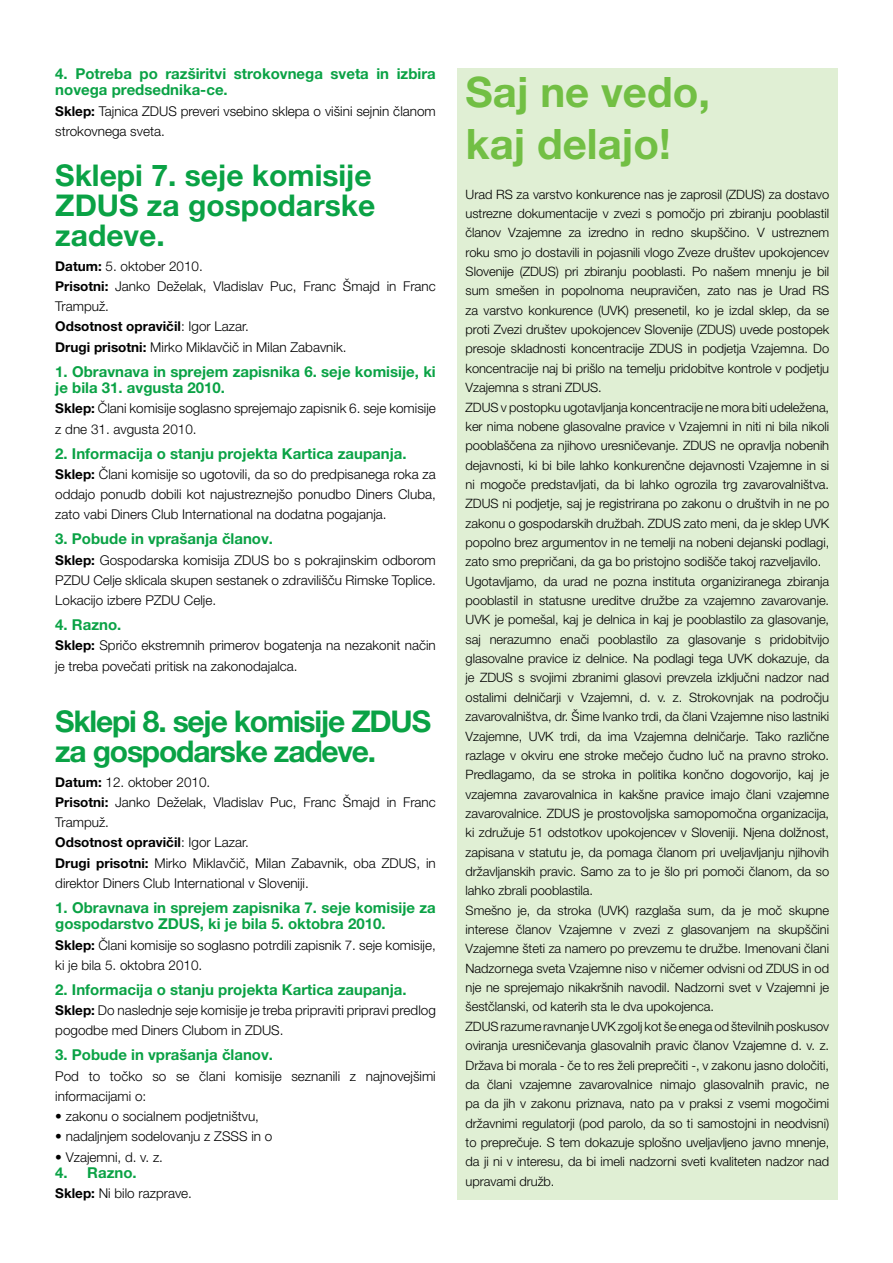
<style>
.page{position:relative;width:893px;height:1263px;background:#fff}
.page>*{position:absolute;margin:0;border:0;box-sizing:border-box;transform-origin:0 0}
.t1{font:700 42px/52.5px "Helvetica Neue LT Pro";color:#72bf44}
.t2{font:700 30px/30px "Helvetica Neue LT Pro";letter-spacing:-.02em;color:#0aa245;text-align:justify}
.t3{font:700 30px/30px "Helvetica Neue LT Pro";letter-spacing:-.04em;color:#0aa245}
.t4{font:700 15px/16.5px "Helvetica Neue LT Pro";color:#0aa245}
.t5{font:300 13.5px/20.2px "Helvetica Neue LT Pro";color:#000}
.t6{font:300 12.9px/19.4px "Helvetica Neue LT Pro";letter-spacing:-.005em;color:#000}
.s1{font-weight:700}
</style>
<div class="page">
<div style="left:457px;top:68px;width:381px;height:1131px;background:#e0efd4"></div>
<p class="t4" style="left:55px;top:65px;width:382px">4. Potreba po razširitvi strokovnega sveta in izbira novega predsednika-ce.</p>
<p class="t5" style="left:55px;top:100px;width:382px"><span class="s1">Sklep:</span> Tajnica ZDUS preveri vsebino sklepa o višini sejnin članom strokovnega sveta.</p>
<h2 class="t2" style="left:55px;top:160px;width:322px">Sklepi 7. seje komisije ZDUS za gospodarske zadeve.</h2>
<p class="t5" style="left:55px;top:255px;width:382px"><span class="s1">Datum:</span> 5. oktober 2010.<br><span class="s1">Prisotni:</span> Janko Deželak, Vladislav Puc, Franc Šmajd in Franc Trampuž.<br><span class="s1">Odsotnost opravičil</span>: Igor Lazar.<br><span class="s1">Drugi prisotni:</span> Mirko Miklavčič in Milan Zabavnik.</p>
<p class="t4" style="left:55px;top:363px;width:382px">1. Obravnava in sprejem zapisnika 6. seje komisije, ki je bila 31. avgusta 2010.</p>
<p class="t5" style="left:55px;top:398px;width:382px"><span class="s1">Sklep:</span> Člani komisije soglasno sprejemajo zapisnik 6. seje komisije z dne 31. avgusta 2010.</p>
<p class="t4" style="left:55px;top:445px;width:353px">2. Informacija o stanju projekta Kartica zaupanja.</p>
<p class="t5" style="left:55px;top:464px;width:382px;text-align:justify"><span class="s1">Sklep:</span> Člani komisije so ugotovili, da so do predpisanega roka za oddajo ponudb dobili kot najustreznejšo ponudbo Diners Cluba, zato vabi Diners Club International na dodatna pogajanja.</p>
<p class="t4" style="left:55px;top:530px;width:219px">3. Pobude in vprašanja članov.</p>
<p class="t5" style="left:55px;top:549px;width:382px;text-align:justify"><span class="s1">Sklep:</span> Gospodarska komisija ZDUS bo s pokrajinskim odborom PZDU Celje sklicala skupen sestanek o zdravilišču Rimske Toplice.<br>Lokacijo izbere PZDU Celje.</p>
<p class="t4" style="left:55px;top:616px;width:68px">4. Razno.</p>
<p class="t5" style="left:55px;top:635px;width:382px"><span class="s1">Sklep:</span> Spričo ekstremnih primerov bogatenja na nezakonit način je treba povečati pritisk na zakonodajalca.</p>
<h2 class="t3" style="left:55px;top:706px;width:377px">Sklepi 8. seje komisije ZDUS za gospodarske zadeve.</h2>
<p class="t5" style="left:55px;top:771px;width:382px"><span class="s1">Datum:</span> 12. oktober 2010.<br><span class="s1">Prisotni:</span> Janko Deželak, Vladislav Puc, Franc Šmajd in Franc Trampuž.<br><span class="s1">Odsotnost opravičil</span>: Igor Lazar.<br><span class="s1">Drugi prisotni:</span> Mirko Miklavčič, Milan Zabavnik, oba ZDUS, in direktor Diners Club International v Sloveniji.</p>
<p class="t4" style="left:55px;top:899px;width:382px">1. Obravnava in sprejem zapisnika 7. seje komisije za gospodarstvo ZDUS, ki je bila 5. oktobra 2010.</p>
<p class="t5" style="left:55px;top:934px;width:382px"><span class="s1">Sklep:</span> Člani komisije so soglasno potrdili zapisnik 7. seje komisije, ki je bila 5. oktobra 2010.</p>
<p class="t4" style="left:55px;top:981px;width:353px">2. Informacija o stanju projekta Kartica zaupanja.</p>
<p class="t5" style="left:55px;top:1000px;width:382px"><span class="s1">Sklep:</span> Do naslednje seje komisije je treba pripraviti pripravi predlog pogodbe med Diners Clubom in ZDUS.</p>
<p class="t4" style="left:55px;top:1046px;width:219px">3. Pobude in vprašanja članov.</p>
<p class="t5" style="left:55px;top:1065px;width:382px">Pod to točko so se člani komisije seznanili z najnovejšimi informacijami o:</p>
<p class="t5" style="left:55px;top:1106px;width:205px">• zakonu o socialnem podjetništvu,</p>
<p class="t5" style="left:55px;top:1126px;width:219px">• nadaljnjem sodelovanju z ZSSS in o</p>
<p class="t5" style="left:55px;top:1146px;width:109px">• Vzajemni, d. v. z.</p>
<p class="t4" style="left:55px;top:1164px;width:83px">4. Razno.</p>
<p class="t5" style="left:55px;top:1183px;width:138px"><span class="s1">Sklep:</span> Ni bilo razprave.</p>
<h1 class="t1" style="left:466px;top:64px;width:246px">Saj ne vedo, kaj delajo!</h1>
<p class="t6" style="left:466px;top:184px;width:365px">Urad RS za varstvo konkurence nas je zaprosil (ZDUS) za dostavo ustrezne dokumentacije v zvezi s pomočjo pri zbiranju pooblastil članov Vzajemne za izredno in redno skupščino. V ustreznem roku smo jo dostavili in pojasnili vlogo Zveze društev upokojencev Slovenije (ZDUS) pri zbiranju pooblasti. Po našem mnenju je bil sum smešen in popolnoma neupravičen, zato nas je Urad RS za varstvo konkurence (UVK) presenetil, ko je izdal sklep, da se proti Zvezi društev upokojencev Slovenije (ZDUS) uvede postopek presoje skladnosti koncentracije ZDUS in podjetja Vzajemna. Do koncentracije naj bi prišlo na temelju pridobitve kontrole v podjetju Vzajemna s strani ZDUS.<br>ZDUS v postopku ugotavljanja koncentracije ne mora biti udeležena, ker nima nobene glasovalne pravice v Vzajemni in niti ni bila nikoli pooblaščena za njihovo uresničevanje. ZDUS ne opravlja nobenih dejavnosti, ki bi bile lahko konkurenčne dejavnosti Vzajemne in si ni mogoče predstavljati, da bi lahko ogrozila trg zavarovalništva.<br>ZDUS ni podjetje, saj je registrirana po zakonu o društvih in ne po zakonu o gospodarskih družbah. ZDUS zato meni, da je sklep UVK popolno brez argumentov in ne temelji na nobeni dejanski podlagi, zato smo prepričani, da ga bo pristojno sodišče takoj razveljavilo.<br>Ugotavljamo, da urad ne pozna instituta organiziranega zbiranja pooblastil in statusne ureditve družbe za vzajemno zavarovanje.<br>UVK je pomešal, kaj je delnica in kaj je pooblastilo za glasovanje, saj nerazumno enači pooblastilo za glasovanje s pridobitvijo glasovalne pravice iz delnice. Na podlagi tega UVK dokazuje, da je ZDUS s svojimi zbranimi glasovi prevzela izključni nadzor nad ostalimi delničarji v Vzajemni, d. v. z. Strokovnjak na področju zavarovalništva, dr. Šime Ivanko trdi, da člani Vzajemne niso lastniki Vzajemne, UVK trdi, da ima Vzajemna delničarje. Tako različne razlage v okviru ene stroke mečejo čudno luč na pravno stroko.<br>Predlagamo, da se stroka in politika končno dogovorijo, kaj je vzajemna zavarovalnica in kakšne pravice imajo člani vzajemne zavarovalnice. ZDUS je prostovoljska samopomočna organizacija, ki združuje 51 odstotkov upokojencev v Sloveniji. Njena dolžnost, zapisana v statutu je, da pomaga članom pri uveljavljanju njihovih državljanskih pravic. Samo za to je šlo pri pomoči članom, da so lahko zbrali pooblastila.<br>Smešno je, da stroka (UVK) razglaša sum, da je moč skupne interese članov Vzajemne v zvezi z glasovanjem na skupščini Vzajemne šteti za namero po prevzemu te družbe. Imenovani člani Nadzornega sveta Vzajemne niso v ničemer odvisni od ZDUS in od nje ne sprejemajo nikakršnih navodil. Nadzorni svet v Vzajemni je šestčlanski, od katerih sta le dva upokojenca.<br>ZDUS razume ravnanje UVK zgolj kot še enega od številnih poskusov oviranja uresničevanja glasovalnih pravic članov Vzajemne d. v. z.<br>Država bi morala - če to res želi preprečiti -, v zakonu jasno določiti, da člani vzajemne zavarovalnice nimajo glasovalnih pravic, ne pa da jih v zakonu priznava, nato pa v praksi z vsemi mogočimi državnimi regulatorji (pod parolo, da so ti samostojni in neodvisni) to preprečuje. S tem dokazuje splošno uveljavljeno javno mnenje, da ji ni v interesu, da bi imeli nadzorni sveti kvaliteten nadzor nad upravami družb.</p>
</div>
